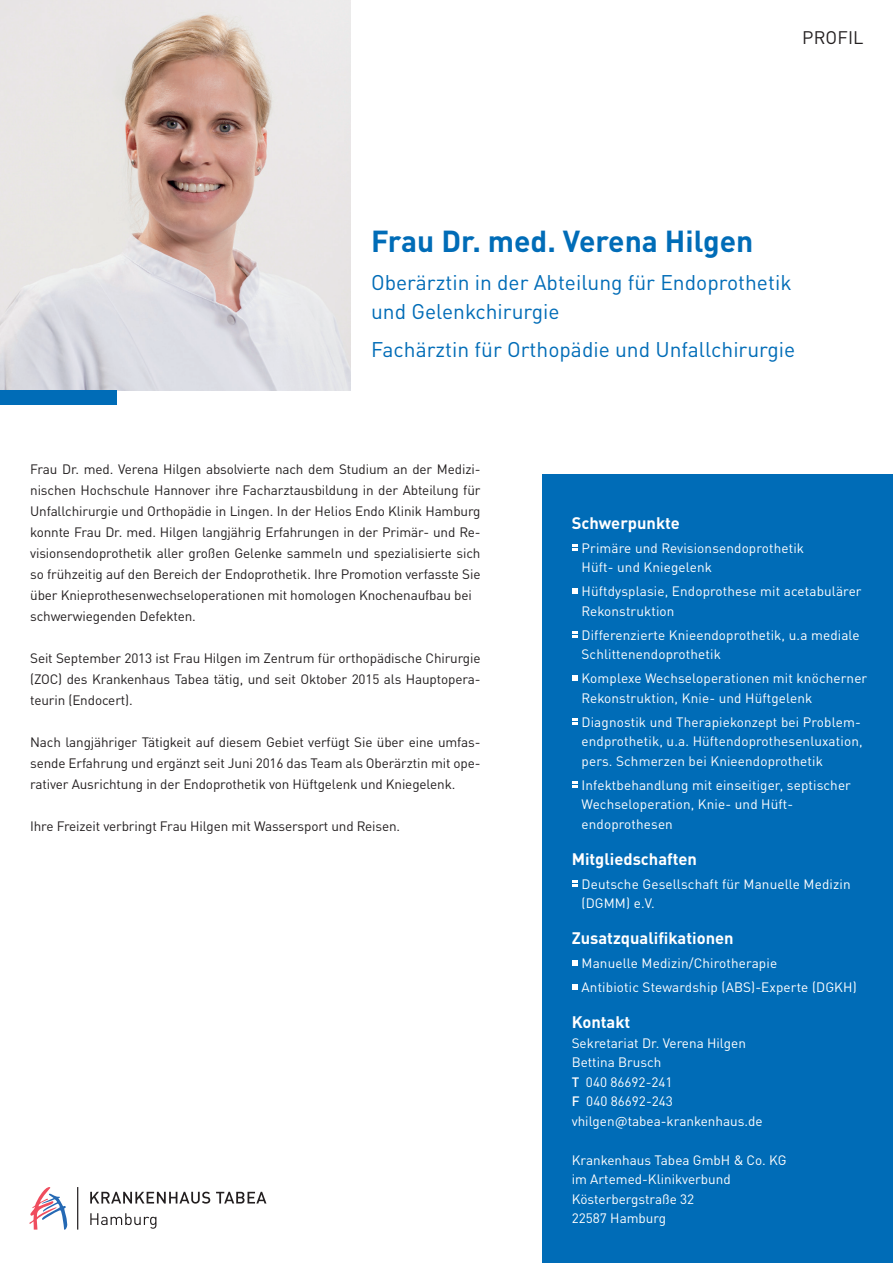
<style>
.page{position:relative;width:893px;height:1263px;background:#fff}
.page>*{position:absolute;margin:0;border:0;box-sizing:border-box;transform-origin:0 0}
.t1{font:700 30px "DINOT";color:#006cb7}
.t2{font:21px "DINOT";color:#006cb7}
.t3{font:18px "DINOT";letter-spacing:.01em;color:#231f20}
.Zwischenhead_bold{font:700 16.5px "DINOT";color:#fff}
.Fließ_NEU{font:13.5px/21px "DINOT";letter-spacing:-.01em;color:#231f20;text-align:justify}
.Mitgliedschaften_reg{font:13.5px/19.5px "DINOT";letter-spacing:.01em;color:#fff}
.s1{font-weight:500}
</style>
<div class="page">
<div style="left:543px;top:474px;width:350px;height:789px;background:#006cb7"></div>
<svg style="left:572px;top:544px;width:6px;height:6px"></svg>
<svg style="left:572px;top:588px;width:6px;height:6px"></svg>
<svg style="left:572px;top:631px;width:6px;height:6px"></svg>
<svg style="left:572px;top:675px;width:6px;height:6px"></svg>
<svg style="left:572px;top:718px;width:6px;height:6px"></svg>
<svg style="left:572px;top:781px;width:6px;height:6px"></svg>
<svg style="left:572px;top:880px;width:6px;height:6px"></svg>
<svg style="left:572px;top:960px;width:6px;height:6px"></svg>
<svg style="left:572px;top:984px;width:6px;height:6px"></svg>
<img style="left:0;top:0;width:350px;height:390px">
<hr style="left:77px;top:1187px;width:1px;height:42px;background:#231f20">
<svg style="left:90px;top:1192px;width:120px;height:11px"></svg>
<svg style="left:216px;top:1192px;width:50px;height:11px"></svg>
<svg style="left:90px;top:1213px;width:66px;height:16px"></svg>
<svg style="left:29px;top:1187px;width:38px;height:42px"></svg>
<div style="left:0;top:390px;width:117px;height:15px;background:#006cb7"></div>
<p class="t3" style="left:802px;top:23px;width:63px">PROFIL</p>
<p class="t1" style="left:371px;top:218px;width:384px">Frau Dr. med. Verena Hilgen</p>
<p class="t2" style="left:371px;top:266px;width:422px">Oberärztin in der Abteilung für Endoprothetik</p>
<p class="t2" style="left:371px;top:296px;width:190px">und Gelenkchirurgie</p>
<p class="t2" style="left:371px;top:334px;width:426px">Fachärztin für Orthopädie und Unfallchirurgie</p>
<p class="Fließ_NEU" style="left:30px;top:458px;width:452px">Frau Dr. med. Verena Hilgen absolvierte nach dem Studium an der Medizi&shy;nischen Hochschule Hannover ihre Facharztausbildung in der Abteilung für Unfallchirurgie und Orthopädie in Lingen. In der Helios Endo Klinik Hamburg konnte Frau Dr. med. Hilgen langjährig Erfahrungen in der Primär- und Re&shy;visionsendoprothetik aller großen Gelenke sammeln und spezialisierte sich so frühzeitig auf den Bereich der Endoprothetik. Ihre Promotion verfasste Sie über Knieprothesenwechseloperationen mit homologen Knochenaufbau bei</p>
<p class="Fließ_NEU" style="left:30px;top:605px;width:167px">schwerwiegenden Defekten.</p>
<p class="Fließ_NEU" style="left:30px;top:647px;width:452px">Seit September 2013 ist Frau Hilgen im Zentrum für orthopädische Chirurgie (ZOC) des Krankenhaus Tabea tätig, und seit Oktober 2015 als Hauptopera&shy;teurin (Endocert).</p>
<p class="Fließ_NEU" style="left:30px;top:731px;width:452px">Nach langjähriger Tätigkeit auf diesem Gebiet verfügt Sie über eine umfas&shy;sende Erfahrung und ergänzt seit Juni 2016 das Team als Oberärztin mit ope&shy;rativer Ausrichtung in der Endoprothetik von Hüftgelenk und Kniegelenk.</p>
<p class="Fließ_NEU" style="left:30px;top:815px;width:371px">Ihre Freizeit verbringt Frau Hilgen mit Wassersport und Reisen.</p>
<p class="Zwischenhead_bold" style="left:572px;top:510px;width:110px">Schwerpunkte</p>
<p class="Mitgliedschaften_reg" style="left:582px;top:537px;width:224px">Primäre und Revisionsendoprothetik<br>Hüft- und Kniegelenk</p>
<p class="Mitgliedschaften_reg" style="left:582px;top:581px;width:282px">Hüftdysplasie, Endoprothese mit acetabulärer<br>Rekonstruktion</p>
<p class="Mitgliedschaften_reg" style="left:582px;top:624px;width:280px">Differenzierte Knieendoprothetik, u.a mediale<br>Schlittenendoprothetik</p>
<p class="Mitgliedschaften_reg" style="left:582px;top:668px;width:287px">Komplexe Wechseloperationen mit knöcherner<br>Rekonstruktion, Knie- und Hüftgelenk</p>
<p class="Mitgliedschaften_reg" style="left:582px;top:711px;width:283px">Diagnostik und Therapiekonzept bei Problem&shy;endprothetik, u.a. Hüftendoprothesenluxation, pers. Schmerzen bei Knieendoprothetik</p>
<p class="Mitgliedschaften_reg" style="left:582px;top:774px;width:271px">Infektbehandlung mit einseitiger, septischer<br>Wechseloperation, Knie- und Hüft&shy;endoprothesen</p>
<p class="Zwischenhead_bold" style="left:572px;top:846px;width:127px">Mitgliedschaften</p>
<p class="Mitgliedschaften_reg" style="left:582px;top:873px;width:271px">Deutsche Gesellschaft für Manuelle Medizin (DGMM) e.V.</p>
<p class="Zwischenhead_bold" style="left:572px;top:925px;width:163px">Zusatzqualifikationen</p>
<p class="Mitgliedschaften_reg" style="left:582px;top:953px;width:197px">Manuelle Medizin/Chirotherapie</p>
<p class="Mitgliedschaften_reg" style="left:582px;top:977px;width:277px">Antibiotic Stewardship (ABS)-Experte (DGKH)</p>
<p class="Zwischenhead_bold" style="left:572px;top:1009px;width:60px">Kontakt</p>
<p class="Mitgliedschaften_reg" style="left:572px;top:1032px;width:176px">Sekretariat Dr. Verena Hilgen</p>
<p class="Mitgliedschaften_reg" style="left:572px;top:1052px;width:91px">Bettina Brusch</p>
<p class="Mitgliedschaften_reg" style="left:572px;top:1071px;width:102px"><span class="s1">T</span> 040 86692-241</p>
<p class="Mitgliedschaften_reg" style="left:572px;top:1091px;width:103px"><span class="s1">F</span> 040 86692-243</p>
<p class="Mitgliedschaften_reg" style="left:572px;top:1110px;width:192px">vhilgen@tabea-krankenhaus.de</p>
<p class="Mitgliedschaften_reg" style="left:572px;top:1149px;width:217px">Krankenhaus Tabea GmbH &amp; Co. KG</p>
<p class="Mitgliedschaften_reg" style="left:572px;top:1169px;width:161px">im Artemed-Klinikverbund</p>
<p class="Mitgliedschaften_reg" style="left:572px;top:1188px;width:124px">Kösterbergstraße 32</p>
<p class="Mitgliedschaften_reg" style="left:572px;top:1208px;width:96px">22587 Hamburg</p>
</div>
